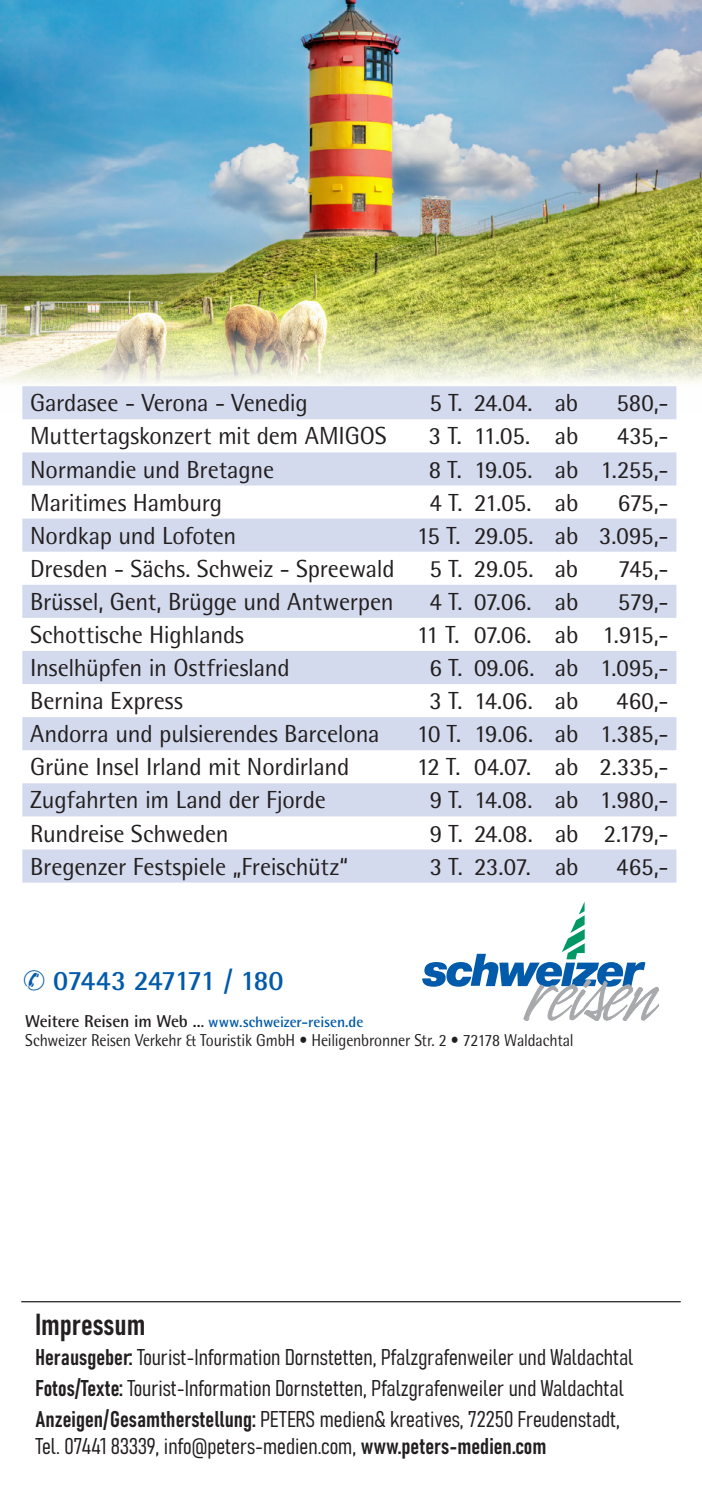
<style>
.page{position:relative;width:702px;height:1489px;background:#fff}
.page>*{position:absolute;margin:0;border:0;box-sizing:border-box;transform-origin:0 0}
.t1{font:30px "Bahnschrift";color:#231f20}
.t2{font:700 28px "Rotis Semi Sans Pro";letter-spacing:-.055em;color:#015aaa}
.t3{font:24.75px "Rotis Semisans AT";letter-spacing:-.01em;color:#231f20}
.t4{font:24.75px "Rotis Semisans AT";letter-spacing:-.04em;color:#231f20}
.t5{font:22.5px "Bahnschrift";color:#231f20}
.t6{font:17.25px "Rotis Semisans AT";letter-spacing:-.015em;color:#231f20;scale:.92 1}
.t7{font:700 15.25px "Rotis Semi Sans Pro";letter-spacing:-.005em;color:#015aaa}
.s1{font-size:17.25px;color:#231f20}
.s2{color:#231f20}
</style>
<div class="page">
<hr style="left:21px;top:1300px;width:659px;height:2px;background:#231f20">
<img style="left:0;top:0;width:702px;height:411px">
<svg style="left:22px;top:386px;width:654px;height:496px;fill:#d4daed"></svg>
<svg style="left:422px;top:901px;width:236px;height:119px"></svg>
<p class="t3" style="left:30px;top:388px;width:279px">Gardasee - Verona - Venedig</p>
<p class="t3" style="left:429px;top:388px;width:150px">5 T. 24.04. ab</p>
<p class="t3" style="left:616px;top:388px;width:54px">580,-</p>
<p class="t3" style="left:30px;top:421px;width:358px">Muttertagskonzert mit dem AMIGOS</p>
<p class="t3" style="left:429px;top:421px;width:151px">3 T. 11.05. ab</p>
<p class="t3" style="left:617px;top:421px;width:53px">435,-</p>
<p class="t3" style="left:30px;top:454px;width:245px">Normandie und Bretagne</p>
<p class="t3" style="left:428px;top:454px;width:241px">8 T. 19.05. ab 1.255,-</p>
<p class="t3" style="left:30px;top:487px;width:193px">Maritimes Hamburg</p>
<p class="t3" style="left:429px;top:487px;width:150px">4 T. 21.05. ab</p>
<p class="t3" style="left:617px;top:487px;width:52px">675,-</p>
<p class="t3" style="left:30px;top:520px;width:207px">Nordkap und Lofoten</p>
<p class="t3" style="left:417px;top:520px;width:253px">15 T. 29.05. ab 3.095,-</p>
<p class="t3" style="left:30px;top:553px;width:366px">Dresden - Sächs. Schweiz - Spreewald</p>
<p class="t3" style="left:429px;top:553px;width:150px">5 T. 29.05. ab</p>
<p class="t3" style="left:618px;top:553px;width:52px">745,-</p>
<p class="t3" style="left:30px;top:587px;width:365px">Brüssel, Gent, Brügge und Antwerpen</p>
<p class="t3" style="left:429px;top:587px;width:150px">4 T. 07.06. ab</p>
<p class="t3" style="left:618px;top:587px;width:52px">579,-</p>
<p class="t3" style="left:30px;top:620px;width:215px">Schottische Highlands</p>
<p class="t4" style="left:417px;top:620px;width:253px">11 T. 07.06. ab 1.915,-</p>
<p class="t3" style="left:30px;top:653px;width:261px">Inselhüpfen in Ostfriesland</p>
<p class="t3" style="left:429px;top:653px;width:240px">6 T. 09.06. ab 1.095,-</p>
<p class="t3" style="left:30px;top:686px;width:154px">Bernina Express</p>
<p class="t3" style="left:429px;top:686px;width:150px">3 T. 14.06. ab</p>
<p class="t3" style="left:616px;top:686px;width:54px">460,-</p>
<p class="t3" style="left:30px;top:719px;width:351px">Andorra und pulsierendes Barcelona</p>
<p class="t3" style="left:417px;top:719px;width:253px">10 T. 19.06. ab 1.385,-</p>
<p class="t3" style="left:30px;top:752px;width:321px">Grüne Insel Irland mit Nordirland</p>
<p class="t3" style="left:417px;top:752px;width:253px">12 T. 04.07. ab 2.335,-</p>
<p class="t3" style="left:30px;top:785px;width:297px">Zugfahrten im Land der Fjorde</p>
<p class="t3" style="left:429px;top:785px;width:240px">9 T. 14.08. ab 1.980,-</p>
<p class="t3" style="left:30px;top:818px;width:200px">Rundreise Schweden</p>
<p class="t3" style="left:429px;top:818px;width:240px">9 T. 24.08. ab 2.179,-</p>
<p class="t3" style="left:30px;top:851px;width:319px">Bregenzer Festspiele „Freischütz“</p>
<p class="t3" style="left:429px;top:851px;width:150px">3 T. 23.07. ab</p>
<p class="t3" style="left:616px;top:851px;width:54px">465,-</p>
<p class="t2" style="left:53px;top:963px;width:232px">07443 247171 / 180</p>
<p class="t7" style="left:25px;top:1012px;width:339px"><span class="s1">Weitere Reisen im Web ..</span><span class="s2">.</span> www.schweizer-reisen.de</p>
<p class="t6" style="left:25px;top:1030px;width:597px">Schweizer Reisen Verkehr &amp; Touristik GmbH • Heiligenbronner Str. 2 • 72178 Waldachtal</p>
<p class="t1" style="left:35px;top:1301px;width:111px">Impressum</p>
<p class="t5" style="left:35px;top:1340px;width:599px">Herausgeber: Tourist-Information Dornstetten, Pfalzgrafenweiler und Waldachtal</p>
<p class="t5" style="left:35px;top:1370px;width:590px">Fotos/Texte: Tourist-Information Dornstetten, Pfalzgrafenweiler und Waldachtal</p>
<p class="t5" style="left:35px;top:1401px;width:586px">Anzeigen/Gesamtherstellung: PETERS medien&amp; kreatives, 72250 Freudenstadt,</p>
<p class="t5" style="left:35px;top:1428px;width:512px">Tel. 07441 83339, info@peters-medien.com, www.peters-medien.com</p>
</div>
